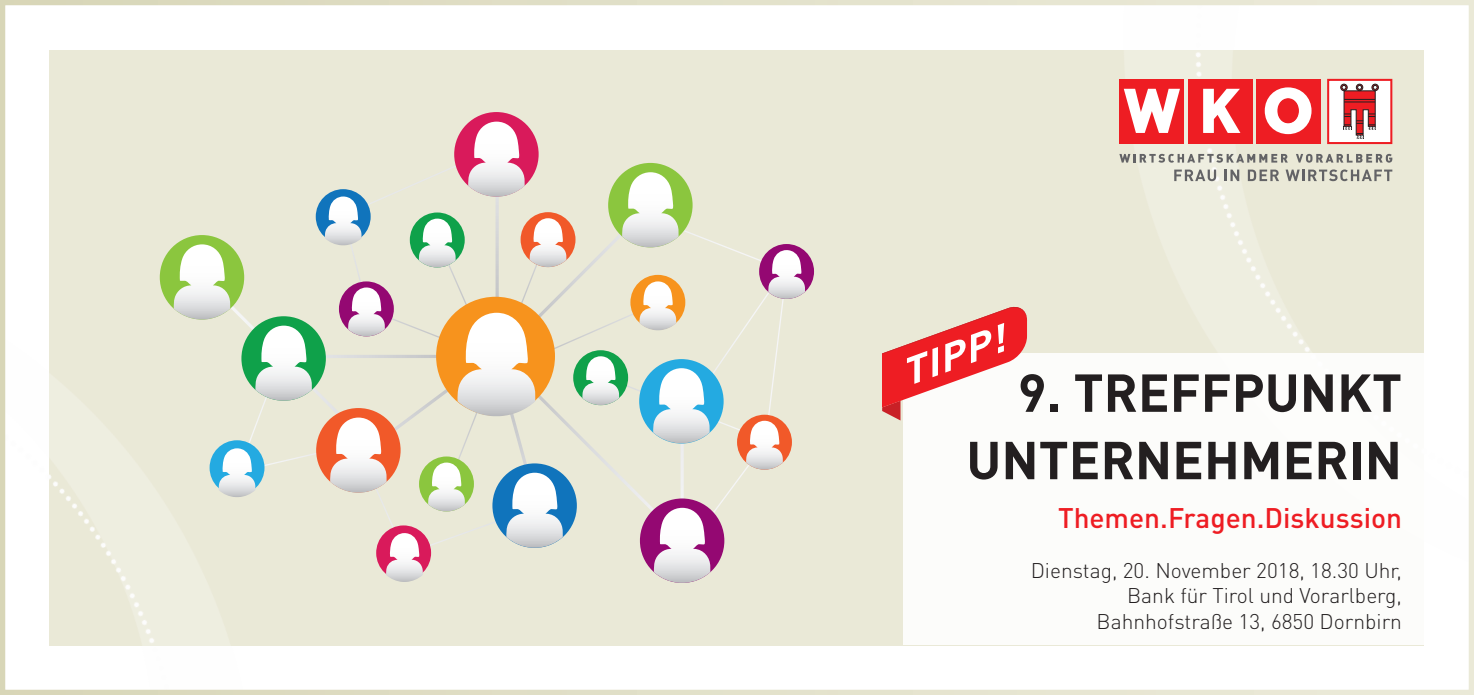
<style>
.page{position:relative;width:1474px;height:695px;background:#fff}
.page>*{position:absolute;margin:0;border:0;box-sizing:border-box;transform-origin:0 0}
.t1{font:700 52.5px/67.4px "DIN Pro";color:#231f20;text-align:right}
.t2{font:italic 700 37.27px "DIN Pro";color:#fff;scale:1.13 1}
.t3{font:500 28px "DIN Pro";color:#ee1d23}
.t4{font:300 21px/25.2px "DIN Pro";color:#231f20;text-align:right}
</style>
<div class="page">
<div style="left:50px;top:50px;width:1374px;height:595px;background:#eae9d7"></div>
<div style="left:1255px;top:79px;width:65px;height:65px;background:#ee1d23"></div>
<div style="left:1187px;top:79px;width:65px;height:65px;background:#ee1d23"></div>
<svg style="left:1203px;top:89px;width:37px;height:44px"></svg>
<div style="left:1119px;top:79px;width:65px;height:65px;background:#ee1d23"></div>
<svg style="left:1123px;top:89px;width:56px;height:44px"></svg>
<svg style="left:1264px;top:87px;width:47px;height:47px"></svg>
<div style="left:1277px;top:99px;width:21px;height:24px;background:#ee1d23;border-radius:50%"></div>
<div style="left:1277px;top:98px;width:21px;height:25px;border:1px solid #ee1d23;border-radius:50%"></div>
<div style="left:1327px;top:79px;width:65px;height:65px;background:#fff;border:2px solid #ee1d23"></div>
<div style="left:1340px;top:84px;width:7px;height:7px;border:1px solid #231f20;border-radius:50%"></div>
<div style="left:1371px;top:84px;width:7px;height:7px;border:1px solid #231f20;border-radius:50%"></div>
<div style="left:1356px;top:84px;width:6px;height:7px;border:1px solid #231f20;border-radius:50%"></div>
<svg style="left:1341px;top:85px;width:36px;height:54px"></svg>
<hr style="left:1344px;top:102px;width:30px;height:1px;background:#231f20">
<hr style="left:1344px;top:99px;width:30px;height:1px;background:#231f20">
<svg style="left:1119px;top:154px;width:168px;height:9px"></svg>
<svg style="left:1296px;top:154px;width:96px;height:9px"></svg>
<svg style="left:1174px;top:169px;width:42px;height:12px"></svg>
<svg style="left:1224px;top:169px;width:15px;height:12px"></svg>
<svg style="left:1247px;top:169px;width:32px;height:12px"></svg>
<svg style="left:1285px;top:169px;width:107px;height:12px"></svg>
<img style="left:49px;top:79px;width:417px;height:567px">
<svg style="left:193px;top:139px;width:600px;height:425px"></svg>
<div style="left:339px;top:281px;width:55px;height:55px;background:#940872;border-radius:50%"></div>
<svg style="left:348px;top:287px;width:37px;height:49px"></svg>
<div style="left:573px;top:350px;width:55px;height:55px;background:#0fa14a;border-radius:50%"></div>
<svg style="left:582px;top:356px;width:37px;height:49px"></svg>
<div style="left:419px;top:456px;width:55px;height:55px;background:#8bc63e;border-radius:50%"></div>
<svg style="left:428px;top:462px;width:37px;height:49px"></svg>
<div style="left:410px;top:212px;width:55px;height:55px;background:#0fa14a;border-radius:50%"></div>
<div style="left:209px;top:440px;width:55px;height:55px;background:#24aae1;border-radius:50%"></div>
<div style="left:316px;top:189px;width:55px;height:55px;background:#1074bc;border-radius:50%"></div>
<div style="left:759px;top:244px;width:55px;height:55px;background:#940872;border-radius:50%"></div>
<svg style="left:768px;top:250px;width:37px;height:49px"></svg>
<div style="left:520px;top:212px;width:55px;height:55px;background:#f15929;border-radius:50%"></div>
<svg style="left:529px;top:218px;width:37px;height:49px"></svg>
<svg style="left:419px;top:218px;width:36px;height:49px"></svg>
<div style="left:376px;top:525px;width:55px;height:55px;background:#d91a5b;border-radius:50%"></div>
<div style="left:630px;top:275px;width:55px;height:55px;background:#f7931d;border-radius:50%"></div>
<div style="left:160px;top:235px;width:84px;height:84px;background:#8bc63e;border-radius:50%"></div>
<svg style="left:174px;top:244px;width:56px;height:75px"></svg>
<div style="left:316px;top:408px;width:84px;height:84px;background:#f15929;border-radius:50%"></div>
<svg style="left:330px;top:417px;width:56px;height:75px"></svg>
<svg style="left:219px;top:448px;width:36px;height:49px"></svg>
<svg style="left:325px;top:196px;width:36px;height:49px"></svg>
<div style="left:454px;top:112px;width:84px;height:84px;background:#d91a5b;border-radius:50%"></div>
<div style="left:241px;top:316px;width:85px;height:84px;background:#0fa14a;border-radius:50%"></div>
<div style="left:640px;top:498px;width:84px;height:85px;background:#940872;border-radius:50%"></div>
<svg style="left:654px;top:507px;width:56px;height:75px"></svg>
<div style="left:608px;top:163px;width:84px;height:84px;background:#8bc63e;border-radius:50%"></div>
<svg style="left:622px;top:172px;width:56px;height:75px"></svg>
<div style="left:436px;top:297px;width:119px;height:118px;background:#f7931d;border-radius:50%"></div>
<div style="left:492px;top:463px;width:85px;height:84px;background:#1074bc;border-radius:50%"></div>
<div style="left:639px;top:359px;width:84px;height:84px;background:#24aae1;border-radius:50%"></div>
<div style="left:737px;top:414px;width:55px;height:55px;background:#f15929;border-radius:50%"></div>
<svg style="left:746px;top:420px;width:36px;height:49px"></svg>
<svg style="left:506px;top:472px;width:57px;height:75px"></svg>
<svg style="left:255px;top:325px;width:57px;height:75px"></svg>
<svg style="left:457px;top:313px;width:78px;height:103px"></svg>
<svg style="left:653px;top:368px;width:56px;height:75px"></svg>
<svg style="left:468px;top:122px;width:56px;height:75px"></svg>
<svg style="left:386px;top:533px;width:37px;height:48px"></svg>
<svg style="left:639px;top:281px;width:37px;height:49px"></svg>
<div style="left:903px;top:353px;width:570px;height:292px;background:#fff"></div>
<svg style="left:882px;top:306px;width:145px;height:114px"></svg>
<div style="left:0;top:0;width:1473px;height:694px;border:5px solid #fff"></div>
<h2 class="t2" style="left:892px;top:350px;width:97px;rotate:-20deg">TIPP!</h2>
<h1 class="t1" style="left:966px;top:357px;width:437px">9. TREFFPUNKT<br>UNTERNEHMERIN</h1>
<h3 class="t3" style="left:1058px;top:498px;width:345px">Themen.Fragen.Diskussion</h3>
<p class="t4" style="left:1030px;top:557px;width:373px">Dienstag, 20. November 2018, 18.30 Uhr,<br>Bank für Tirol und Vorarlberg,<br>Bahnhofstraße 13, 6850 Dornbirn</p>
</div>
